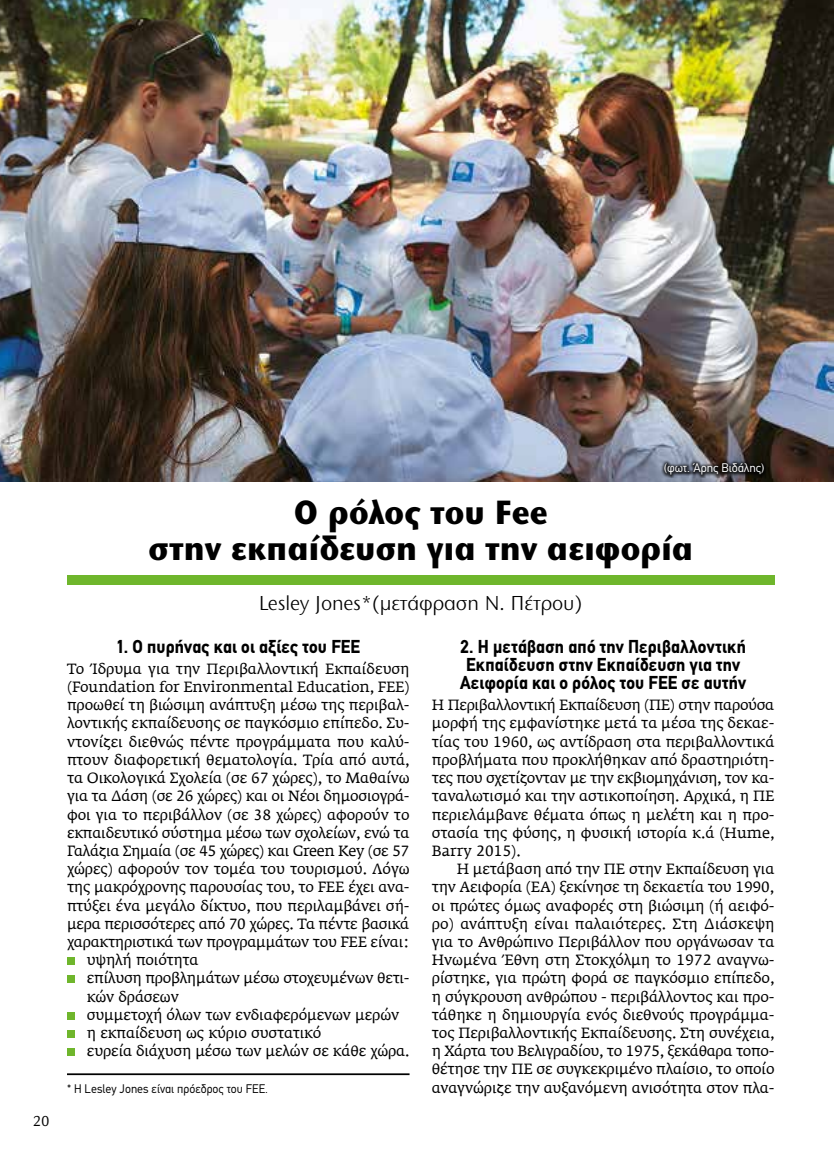
<style>
.page{position:relative;width:834px;height:1166px;background:#fff}
.page>*{position:absolute;margin:0;border:0;box-sizing:border-box;transform-origin:0 0}
.t1{font:700 35px/36.8px "Stone Sans ITC Hel";letter-spacing:.01em;color:#000;text-align:center;scale:.92 1}
.t2{font:21px "Stone Sans ITC Hel";letter-spacing:-.01em;color:#000;scale:.96 1}
.t3{font:700 18.38px/18.2px "CF Din";letter-spacing:.015em;color:#000;text-align:center;scale:.93 1}
.t4{font:15.75px "Legacy Sans ITC Hel";color:#000}
.t5{font:14.7px/18.2px "Fedra Serif AGR Book TF";letter-spacing:-.01em;color:#000;text-align:justify}
.t6{font:12.25px "CF Din";color:#000}
.t7{font:12.25px "CF Din";letter-spacing:-.005em;color:#fff}
</style>
<div class="page">
<div style="left:67px;top:957px;width:8px;height:8px;background:#6fb62c"></div>
<div style="left:67px;top:975px;width:8px;height:8px;background:#6fb62c"></div>
<div style="left:67px;top:1012px;width:8px;height:8px;background:#6fb62c"></div>
<div style="left:67px;top:1030px;width:8px;height:8px;background:#6fb62c"></div>
<div style="left:67px;top:1048px;width:8px;height:8px;background:#6fb62c"></div>
<div style="left:67px;top:575px;width:707px;height:10px;background:#6fb62c"></div>
<hr style="left:67px;top:1073px;width:342px;height:2px;background:#000">
<img style="left:0;top:0;width:833px;height:482px">
<div style="left:660px;top:459px;width:107px;height:19px;background:#000;opacity:.75"></div>
<p class="t4" style="left:33px;top:1113px;width:18px">20</p>
<p class="t7" style="left:663px;top:461px;width:102px">(φωτ. Άρης Βιδάλης)</p>
<h1 class="t1" style="left:148px;top:493px;width:593px">Ο ρόλος του Fee<br>στην εκπαίδευση για την αειφορία</h1>
<h2 class="t2" style="left:259px;top:591px;width:338px">Lesley Jones*(μετάφραση Ν. Πέτρου)</h2>
<p class="t3" style="left:116px;top:638px;width:263px">1. Ο πυρήνας και οι αξίες του FEE</p>
<p class="t5" style="left:67px;top:660px;width:344px">Το Ίδρυμα για την Περιβαλλοντική Εκπαίδευση</p>
<p class="t5" style="left:67px;top:678px;width:344px">(Foundation for Environmental Education, FEE)</p>
<p class="t5" style="left:67px;top:697px;width:344px">προωθεί τη βιώσιμη ανάπτυξη μέσω της περιβαλ-</p>
<p class="t5" style="left:67px;top:715px;width:344px">λοντικής εκπαίδευσης σε παγκόσμιο επίπεδο. Συ-</p>
<p class="t5" style="left:67px;top:733px;width:344px">ντονίζει διεθνώς πέντε προγράμματα που καλύ-</p>
<p class="t5" style="left:67px;top:751px;width:344px">πτουν διαφορετική θεματολογία. Τρία από αυτά,</p>
<p class="t5" style="left:67px;top:769px;width:344px">τα Οικολογικά Σχολεία (σε 67 χώρες), το Μαθαίνω</p>
<p class="t5" style="left:67px;top:788px;width:344px">για τα Δάση (σε 26 χώρες) και οι Νέοι δημοσιογρά-</p>
<p class="t5" style="left:67px;top:806px;width:344px">φοι για το περιβάλλον (σε 38 χώρες) αφορούν το</p>
<p class="t5" style="left:67px;top:824px;width:344px">εκπαιδευτικό σύστημα μέσω των σχολείων, ενώ τα</p>
<p class="t5" style="left:67px;top:842px;width:344px">Γαλάζια Σημαία (σε 45 χώρες) και Green Key (σε 57</p>
<p class="t5" style="left:67px;top:860px;width:344px">χώρες) αφορούν τον τομέα του τουρισμού. Λόγω</p>
<p class="t5" style="left:67px;top:879px;width:344px">της μακρόχρονης παρουσίας του, το FEE έχει ανα-</p>
<p class="t5" style="left:67px;top:897px;width:344px">πτύξει ένα μεγάλο δίκτυο, που περιλαμβάνει σή-</p>
<p class="t5" style="left:67px;top:915px;width:344px">μερα περισσότερες από 70 χώρες. Τα πέντε βασικά</p>
<p class="t5" style="left:67px;top:933px;width:344px">χαρακτηριστικά των προγραμμάτων του FEE είναι:</p>
<p class="t5" style="left:87px;top:951px;width:113px">υψηλή ποιότητα</p>
<p class="t5" style="left:87px;top:970px;width:324px">επίλυση προβλημάτων μέσω στοχευμένων θετι-</p>
<p class="t5" style="left:87px;top:988px;width:93px">κών δράσεων</p>
<p class="t5" style="left:87px;top:1006px;width:314px">συμμετοχή όλων των ενδιαφερόμενων μερών</p>
<p class="t5" style="left:87px;top:1024px;width:236px">η εκπαίδευση ως κύριο συστατικό</p>
<p class="t5" style="left:87px;top:1042px;width:324px">ευρεία διάχυση μέσω των μελών σε κάθε χώρα.</p>
<p class="t6" style="left:67px;top:1082px;width:202px">* Η Lesley Jones είναι πρόεδρος του FEE.</p>
<p class="t3" style="left:460px;top:638px;width:309px">2. Η μετάβαση από την Περιβαλλοντική<br>Εκπαίδευση στην Εκπαίδευση για την<br>Αειφορία και ο ρόλος του FEE σε αυτήν</p>
<p class="t5" style="left:432px;top:697px;width:344px">Η Περιβαλλοντική Εκπαίδευση (ΠΕ) στην παρούσα μορφή της εμφανίστηκε μετά τα μέσα της δεκαε&shy;τίας του 1960, ως αντίδραση στα περιβαλλοντικά προβλήματα που προκλήθηκαν από δραστηριότη&shy;τες που σχετίζονταν με την εκβιομηχάνιση, τον κα&shy;ταναλωτισμό και την αστικοποίηση. Αρχικά, η ΠΕ περιελάμβανε θέματα όπως η μελέτη και η προ&shy;στασία της φύσης, η φυσική ιστορία κ.ά (Hume, Barry 2015).</p>
<p class="t5" style="left:432px;top:860px;width:344px;text-indent:25px">Η μετάβαση από την ΠΕ στην Εκπαίδευση για την Αειφορία (ΕΑ) ξεκίνησε τη δεκαετία του 1990, οι πρώτες όμως αναφορές στη βιώσιμη (ή αειφό&shy;ρο) ανάπτυξη είναι παλαιότερες. Στη Διάσκεψη για το Ανθρώπινο Περιβάλλον που οργάνωσαν τα Ηνωμένα Έθνη στη Στοκχόλμη το 1972 αναγνω&shy;ρίστηκε, για πρώτη φορά σε παγκόσμιο επίπεδο, η σύγκρουση ανθρώπου - περιβάλλοντος και προ&shy;τάθηκε η δημιουργία ενός διεθνούς προγράμμα&shy;τος Περιβαλλοντικής Εκπαίδευσης. Στη συνέχεια, η Χάρτα του Βελιγραδίου, το 1975, ξεκάθαρα τοπο&shy;θέτησε την ΠΕ σε συγκεκριμένο πλαίσιο, το οποίο αναγνώριζε την αυξανόμενη ανισότητα στον πλα-</p>
</div>
